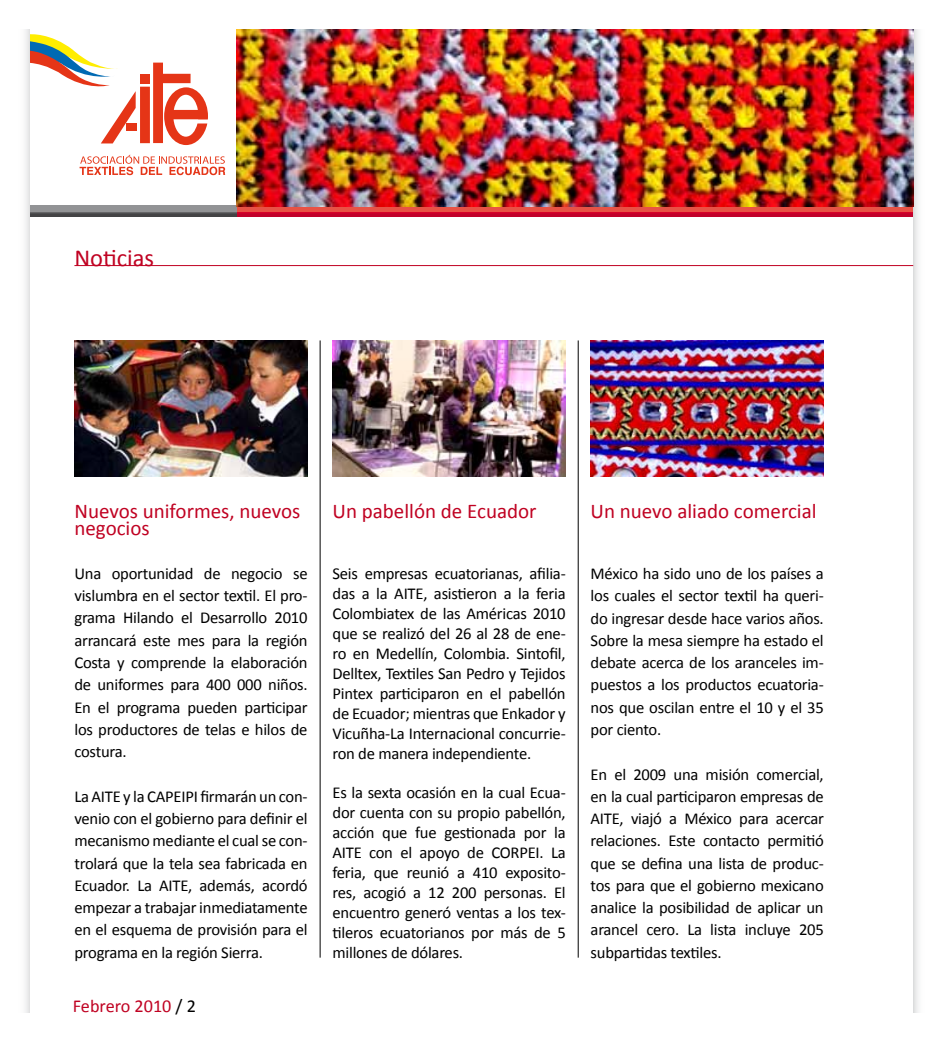
<style>
.page{position:relative;width:943px;height:1042px;background:#fff}
.page>*{position:absolute;margin:0;border:0;box-sizing:border-box;transform-origin:0 0}
.t1{font:24.5px "Calibri";color:#c00222}
.t2{font:21px/17.5px "Calibri";color:#c00222}
.t3{font:18.2px "Calibri";color:#c00222}
.t4{font:16.62px/22.2px "Calibri";letter-spacing:-.015em;color:#000;text-align:justify}
.s1{color:#000}
</style>
<div class="page">
<svg style="left:236px;top:207px;width:677px;height:9px;background:#d92d38"></svg>
<svg style="left:30px;top:206px;width:206px;height:10px;background:#767779"></svg>
<div style="left:140px;top:74px;width:10px;height:10px;background:#e53517"></div>
<div style="left:140px;top:87px;width:10px;height:56px;background:#e53517"></div>
<svg style="left:153px;top:63px;width:55px;height:82px"></svg>
<div style="left:126px;top:123px;width:11px;height:8px;background:#e53517"></div>
<svg style="left:80px;top:155px;width:145px;height:20px"></svg>
<svg style="left:30px;top:34px;width:106px;height:109px"></svg>
<div style="left:0;top:30px;width:30px;height:982px;background:linear-gradient(to right,#fff,#f3f3f3)"></div>
<svg style="left:913px;top:30px;width:6px;height:982px"></svg>
<img style="left:236px;top:30px;width:677px;height:177px">
<hr style="left:74px;top:265px;width:839px;height:1px;background:#c00222">
<img style="left:74px;top:340px;width:234px;height:136px">
<img style="left:332px;top:340px;width:234px;height:136px">
<img style="left:590px;top:340px;width:233px;height:136px">
<hr style="left:320px;top:340px;width:1px;height:617px;background:#000">
<hr style="left:578px;top:340px;width:1px;height:617px;background:#000">
<h1 class="t1" style="left:74px;top:242px;width:81px">Noticias</h1>
<p class="t2" style="left:74px;top:501px;width:227px">Nuevos uniformes, nuevos negocios</p>
<p class="t2" style="left:332px;top:501px;width:205px">Un pabellón de Ecuador</p>
<p class="t2" style="left:590px;top:501px;width:227px">Un nuevo aliado comercial</p>
<p class="t4" style="left:74px;top:561px;width:235px">Una oportunidad de negocio se vislumbra en el sector textil. El pro&shy;grama Hilando el Desarrollo 2010 arrancará este mes para la región Costa y comprende la elaboración de uniformes para 400 000 niños.<br>En el programa pueden participar los productores de telas e hilos de costura.</p>
<p class="t4" style="left:74px;top:784px;width:235px">La AITE y la CAPEIPI firmarán un con&shy;venio con el gobierno para definir el mecanismo mediante el cual se con&shy;trolará que la tela sea fabricada en Ecuador. La AITE, además, acordó empezar a trabajar inmediatamente en el esquema de provisión para el programa en la región Sierra.</p>
<p class="t3" style="left:73px;top:995px;width:125px">Febrero 2010 <span class="s1">/ 2</span></p>
<p class="t4" style="left:332px;top:563px;width:235px;line-height:19.9px">Seis empresas ecuatorianas, afilia&shy;das a la AITE, asistieron a la feria Colombiatex de las Américas 2010 que se realizó del 26 al 28 de ene&shy;ro en Medellín, Colombia. Sintofil, Delltex, Textiles San Pedro y Tejidos Pintex participaron en el pabellón de Ecuador; mientras que Enkador y Vicuñha-La Internacional concurrie&shy;ron de manera independiente.</p>
<p class="t4" style="left:332px;top:782px;width:235px;line-height:19.9px">Es la sexta ocasión en la cual Ecua&shy;dor cuenta con su propio pabellón, acción que fue gestionada por la AITE con el apoyo de CORPEI. La feria, que reunió a 410 exposito&shy;res, acogió a 12 200 personas. El encuentro generó ventas a los tex&shy;tileros ecuatorianos por más de 5 millones de dólares.</p>
<p class="t4" style="left:590px;top:561px;width:235px">México ha sido uno de los países a los cuales el sector textil ha queri&shy;do ingresar desde hace varios años.<br>Sobre la mesa siempre ha estado el debate acerca de los aranceles im&shy;puestos a los productos ecuatoria&shy;nos que oscilan entre el 10 y el 35 por ciento.</p>
<p class="t4" style="left:590px;top:762px;width:235px">En el 2009 una misión comercial, en la cual participaron empresas de AITE, viajó a México para acercar relaciones. Este contacto permitió que se defina una lista de produc&shy;tos para que el gobierno mexicano analice la posibilidad de aplicar un arancel cero. La lista incluye 205 subpartidas textiles.</p>
</div>
